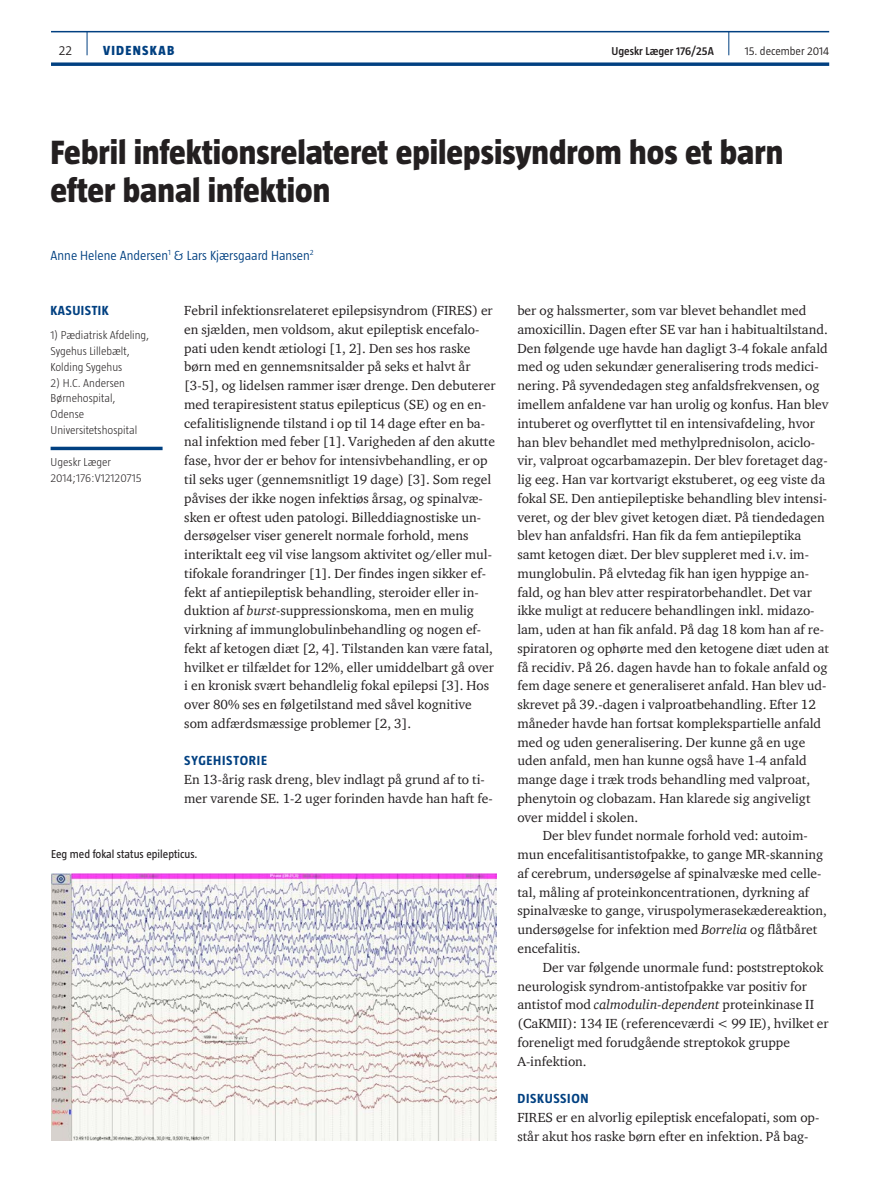
<style>
.page{position:relative;width:893px;height:1191px;background:#fff}
.page>*{position:absolute;margin:0;border:0;box-sizing:border-box;transform-origin:0 0}
.t1{font:800 34.5px/38.2px "Taz";color:#231f20}
.t2{font:13.5px/18.8px "ITC Charter Com";color:#231f20}
.t3{font:300 13.5px "Taz";color:#014081}
.t4{font:700 13.5px "Taz";letter-spacing:.04em;color:#014081}
.t5{font:800 13.5px "Taz";letter-spacing:.095em;color:#014081}
.t6{font:300 13.5px "Taz";color:#231f20}
.t7{font:300 11.7px/15.8px "Taz";color:#231f20}
.t8{font:11.7px "Taz";color:#231f20}
.t9{font:600 11.7px "Taz";color:#231f20}
.t10{font:300 11.7px "Taz";color:#231f20}
.s1{font-style:italic}
</style>
<div class="page">
<hr style="left:51px;top:31px;width:778px;height:1px;background:#014081">
<svg style="left:51px;top:62px;width:778px;height:4px;background:#235991"></svg>
<svg style="left:87px;top:32px;width:1px;height:23px"></svg>
<svg style="left:728px;top:32px;width:1px;height:23px"></svg>
<hr style="left:51px;top:447px;width:112px;height:3px;background:#014081">
<img style="left:51px;top:873px;width:445px;height:267px">
<p class="t6" style="left:59px;top:43px;width:15px">22</p>
<p class="t5" style="left:103px;top:43px;width:73px">VIDENSKAB</p>
<p class="t9" style="left:611px;top:45px;width:104px">Ugeskr Læger 176/25A</p>
<p class="t10" style="left:745px;top:45px;width:86px">15. december 2014</p>
<h1 class="t1" style="left:51px;top:133px;width:734px">Febril infektionsrelateret epilepsisyndrom hos et barn efter banal infektion</h1>
<p class="t3" style="left:51px;top:248px;width:265px">Anne Helene Andersen<sup>1</sup> &amp; Lars Kjærsgaard Hansen<sup>2</sup></p>
<p class="t4" style="left:51px;top:303px;width:59px">KASUISTIK</p>
<p class="t7" style="left:51px;top:327px;width:100px">1) Pædiatrisk Afdeling,<br>Sygehus Lillebælt,<br>Kolding Sygehus</p>
<p class="t7" style="left:51px;top:375px;width:88px">2) H.C. Andersen<br>Børnehospital,<br>Odense<br>Universitetshospital</p>
<p class="t7" style="left:51px;top:454px;width:92px">Ugeskr Læger<br>2014;176:V12120715</p>
<p class="t2" style="left:184px;top:301px;width:313px">Febril infektionsrelateret epilepsisyndrom (FIRES) er en sjælden, men voldsom, akut epileptisk encefalo&shy;pati uden kendt ætiologi [1, 2]. Den ses hos raske børn med en gennemsnitsalder på seks et halvt år [3-5], og lidelsen rammer især drenge. Den debuterer med terapiresistent status epilepticus (SE) og en en&shy;cefalitislignende tilstand i op til 14 dage efter en ba&shy;nal infektion med feber [1]. Varigheden af den akutte fase, hvor der er behov for intensivbehandling, er op til seks uger (gennemsnitligt 19 dage) [3]. Som regel påvises der ikke nogen infektiøs årsag, og spinalvæ&shy;sken er oftest uden patologi. Billeddiagnostiske un&shy;dersøgelser viser generelt normale forhold, mens interiktalt eeg vil vise langsom aktivitet og/eller mul&shy;tifokale forandringer [1]. Der findes ingen sikker ef&shy;fekt af antiepileptisk behandling, steroider eller in&shy;duktion af <span class="s1">burst</span>-suppressionskoma, men en mulig virkning af immunglobulinbehandling og nogen ef&shy;fekt af ketogen diæt [2, 4]. Tilstanden kan være fatal, hvilket er tilfældet for 12%, eller umiddelbart gå over i en kronisk svært behandlelig fokal epilepsi [3]. Hos over 80% ses en følgetilstand med såvel kognitive som adfærdsmæssige problemer [2, 3].</p>
<p class="t4" style="left:184px;top:753px;width:46px">SYGE HISTORIE</p>
<p class="t2" style="left:184px;top:770px;width:310px">En 13-årig rask dreng, blev indlagt på grund af to ti&shy;mer varende SE. 1-2 uger forinden havde han haft fe-</p>
<p class="t8" style="left:51px;top:847px;width:148px">Eeg med fokal status epilepticus.</p>
<p class="t2" style="left:517px;top:301px;width:291px">ber og halssmerter, som var blevet behandlet med</p>
<p class="t2" style="left:517px;top:320px;width:312px">amoxicillin. Dagen efter SE var han i habitualtilstand.</p>
<p class="t2" style="left:517px;top:338px;width:312px">Den følgende uge havde han dagligt 3-4 fokale anfald</p>
<p class="t2" style="left:517px;top:357px;width:303px">med og uden sekundær generalisering trods medici-</p>
<p class="t2" style="left:517px;top:376px;width:304px">nering. På syvendedagen steg anfaldsfrekvensen, og</p>
<p class="t2" style="left:517px;top:395px;width:313px">imellem anfaldene var han urolig og konfus. Han blev</p>
<p class="t2" style="left:517px;top:413px;width:299px">intuberet og overflyttet til en intensivafdeling, hvor</p>
<p class="t2" style="left:517px;top:432px;width:299px">han blev behandlet med methylprednisolon, aciclo-</p>
<p class="t2" style="left:517px;top:451px;width:312px">vir, valproat ogcarbamazepin. Der blev foretaget dag-</p>
<p class="t2" style="left:517px;top:470px;width:309px">lig eeg. Han var kortvarigt ekstuberet, og eeg viste da</p>
<p class="t2" style="left:517px;top:488px;width:311px">fokal SE. Den antiepileptiske behandling blev intensi-</p>
<p class="t2" style="left:517px;top:507px;width:309px">veret, og der blev givet ketogen diæt. På tiendedagen</p>
<p class="t2" style="left:517px;top:526px;width:285px">blev han anfaldsfri. Han fik da fem antiepileptika</p>
<p class="t2" style="left:517px;top:545px;width:293px">samt ketogen diæt. Der blev suppleret med i.v. im-</p>
<p class="t2" style="left:517px;top:563px;width:293px">munglobulin. På elvtedag fik han igen hyppige an-</p>
<p class="t2" style="left:517px;top:582px;width:296px">fald, og han blev atter respiratorbehandlet. Det var</p>
<p class="t2" style="left:517px;top:601px;width:299px">ikke muligt at reducere behandlingen inkl. midazo-</p>
<p class="t2" style="left:517px;top:620px;width:308px">lam, uden at han fik anfald. På dag 18 kom han af re-</p>
<p class="t2" style="left:517px;top:638px;width:313px">spiratoren og ophørte med den ketogene diæt uden at</p>
<p class="t2" style="left:517px;top:657px;width:312px">få recidiv. På 26. dagen havde han to fokale anfald og</p>
<p class="t2" style="left:517px;top:676px;width:310px">fem dage senere et generaliseret anfald. Han blev ud-</p>
<p class="t2" style="left:517px;top:695px;width:300px">skrevet på 39.-dagen i valproatbehandling. Efter 12</p>
<p class="t2" style="left:517px;top:713px;width:305px">måneder havde han fortsat komplekspartielle anfald</p>
<p class="t2" style="left:517px;top:732px;width:289px">med og uden generalisering. Der kunne gå en uge</p>
<p class="t2" style="left:517px;top:751px;width:291px">uden anfald, men han kunne også have 1-4 anfald</p>
<p class="t2" style="left:517px;top:770px;width:294px">mange dage i træk trods behandling med valproat,</p>
<p class="t2" style="left:517px;top:788px;width:295px">phenytoin og clobazam. Han klarede sig angiveligt</p>
<p class="t2" style="left:517px;top:807px;width:122px">over middel i skolen.</p>
<p class="t2" style="left:543px;top:826px;width:266px">Der blev fundet normale forhold ved: autoim-</p>
<p class="t2" style="left:517px;top:845px;width:307px">mun encefalitisantistofpakke, to gange MR-skanning</p>
<p class="t2" style="left:517px;top:863px;width:306px">af cerebrum, undersøgelse af spinalvæske med celle-</p>
<p class="t2" style="left:517px;top:882px;width:293px">tal, måling af proteinkoncentrationen, dyrkning af</p>
<p class="t2" style="left:517px;top:901px;width:311px">spinalvæske to gange, viruspolymerasekædereaktion,</p>
<p class="t2" style="left:517px;top:920px;width:301px">undersøgelse for infektion med <span class="s1">Borrelia</span> og flåtbåret</p>
<p class="t2" style="left:517px;top:938px;width:65px">encefalitis.</p>
<p class="t2" style="left:543px;top:957px;width:282px">Der var følgende unormale fund: poststreptokok</p>
<p class="t2" style="left:517px;top:976px;width:291px">neurologisk syndrom-antistofpakke var positiv for</p>
<p class="t2" style="left:517px;top:995px;width:298px">antistof mod <span class="s1">calmodulin-dependent</span> proteinkinase II</p>
<p class="t2" style="left:517px;top:1013px;width:313px">(CaKMII): 134 IE (referenceværdi &lt; 99 IE), hvilket er</p>
<p class="t2" style="left:517px;top:1032px;width:274px">foreneligt med forudgående streptokok gruppe</p>
<p class="t2" style="left:517px;top:1051px;width:71px">A-infektion.</p>
<p class="t4" style="left:517px;top:1091px;width:36px">DISKUSSION</p>
<p class="t2" style="left:517px;top:1107px;width:303px">FIRES er en alvorlig epileptisk encefalopati, som op&shy;står akut hos raske børn efter en infektion. På bag-</p>
</div>
